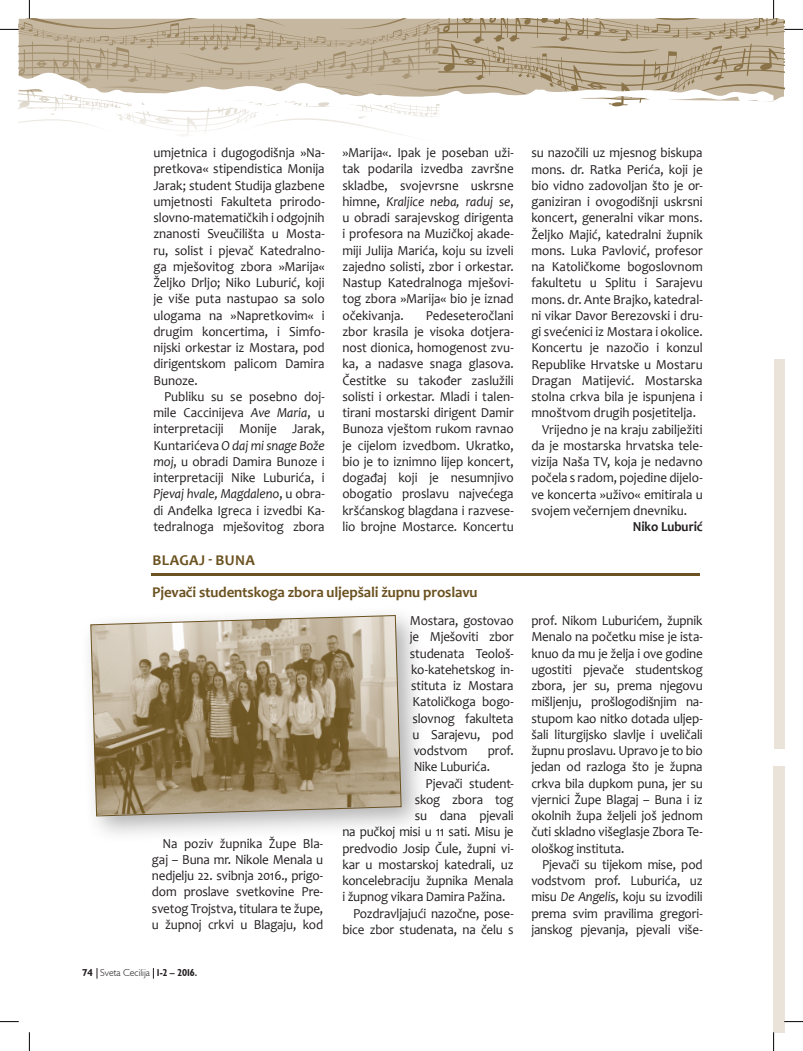
<style>
.page{position:relative;width:803px;height:1051px;background:#fff}
.page>*{position:absolute;margin:0;border:0;box-sizing:border-box;transform-origin:0 0}
.t1{font:700 15px/32.5px "Candara";letter-spacing:-.01em;color:#6b5220}
.t2{font:13.75px/16.2px "Candara";letter-spacing:-.005em;color:#231f20;text-align:justify;scale:.95 1}
.t3{font:700 13.75px "Candara";letter-spacing:-.005em;color:#231f20;scale:.95 1}
.t4{font:300 10px "Humanist 521 BT";color:#231f20}
.s1{font-style:italic}
.s2{font-weight:700}
.s3{font-weight:700;font-stretch:condensed}
</style>
<div class="page">
<div style="left:773px;top:359px;width:11px;height:389px;background:#eae3d9"></div>
<div style="left:773px;top:766px;width:11px;height:266px;background:#eae3d9"></div>
<hr style="left:152px;top:573px;width:548px;height:2px;background:#6b5220">
<div style="left:80px;top:604px;width:349px;height:240px;background:#231f20;opacity:.35"></div>
<svg style="left:90px;top:615px;width:312px;height:202px;background:#aa9a7d"></svg>
<svg style="left:19px;top:120px;width:382px;height:15px"></svg>
<svg style="left:0;top:1021px;width:19px;height:1px"></svg>
<svg style="left:784px;top:1021px;width:19px;height:1px"></svg>
<svg style="left:29px;top:1032px;width:1px;height:19px"></svg>
<svg style="left:0;top:0;width:803px;height:120px"></svg>
<svg style="left:773px;top:1032px;width:1px;height:19px"></svg>
<p class="t2" style="left:153px;top:144px;width:182px">umjetnica i dugogodišnja »Na&shy;pretkova« stipendistica Monija Jarak; student Studija glazbene umjetnosti Fakulteta prirodo&shy;slovno-matematičkih i odgojnih znanosti Sveučilišta u Mosta&shy;ru, solist i pjevač Katedralno&shy;ga mješovitog zbora »Marija« Željko Drljo; Niko Luburić, koji je više puta nastupao sa solo ulogama na »Napretkovim« i drugim koncertima, i Simfo&shy;nijski orkestar iz Mostara, pod dirigentskom palicom Damira Bunoze.</p>
<p class="t2" style="left:153px;top:388px;width:182px;text-indent:11px">Publiku su se posebno doj&shy;mile Caccinijeva <span class="s1">Ave Maria</span>, u interpretaciji Monije Jarak, Kuntarićeva <span class="s1">O daj mi snage Bože moj</span>, u obradi Damira Bunoze i interpretaciji Nike Luburića, i <span class="s1">Pjevaj hvale, Magdaleno</span>, u obra&shy;di Anđelka Igreca i izvedbi Ka&shy;tedralnoga mješovitog zbora</p>
<p class="t2" style="left:342px;top:144px;width:182px">»Marija«. Ipak je poseban uži&shy;tak podarila izvedba završne skladbe, svojevrsne uskrsne himne, <span class="s1">Kraljice neba, raduj se</span>, u obradi sarajevskog dirigenta i profesora na Muzičkoj akade&shy;miji Julija Marića, koju su izveli zajedno solisti, zbor i orkestar.<br>Nastup Katedralnoga mješovi&shy;tog zbora »Marija« bio je iznad očekivanja.</p>
<p class="t2" style="left:342px;top:307px;width:182px;text-indent:83px">Pedeseteročlani zbor krasila je visoka dotjera&shy;nost dionica, homogenost zvu&shy;ka, a nadasve snaga glasova.<br>Čestitke su također zaslužili solisti i orkestar. Mladi i talen&shy;tirani mostarski dirigent Damir Bunoza vještom rukom ravnao je cijelom izvedbom. Ukratko, bio je to iznimno lijep koncert, događaj koji je nesumnjivo obogatio proslavu najvećega kršćanskog blagdana i razvese&shy;lio brojne Mostarce. Koncertu</p>
<p class="t1" style="left:153px;top:544px;width:10px">blagaj</p>
<p class="t1" style="left:152px;top:544px;width:327px;text-indent:56px">- buna<br>Pjevači studentskoga zbora uljepšali župnu proslavu</p>
<p class="t2" style="left:152px;top:835px;width:182px;text-indent:11px">Na poziv župnika Župe Bla&shy;gaj – Buna mr. Nikole Menala u nedjelju 22. svibnja 2016., prigo&shy;dom proslave svetkovine Pre&shy;svetog Trojstva, titulara te župe, u župnoj crkvi u Blagaju, kod</p>
<p class="t4" style="left:82px;top:966px;width:117px"><span class="s2">74</span> Sveta Cecilija <span class="s3">1-2 – 2016.</span></p>
<p class="t2" style="left:410px;top:612px;width:111px">Mostara, gostovao je Mješoviti zbor studenata Teološ&shy;ko-katehetskog in&shy;stituta iz Mostara Katoličkoga bogo&shy;slovnog fakulteta u Sarajevu, pod vodstvom</p>
<p class="t2" style="left:414px;top:742px;width:107px;text-indent:74px">prof.<br>Nike Luburića.</p>
<p class="t2" style="left:425px;top:775px;width:94px">Pjevači student-</p>
<p class="t2" style="left:415px;top:791px;width:105px">skog zbora tog</p>
<p class="t2" style="left:415px;top:807px;width:105px">su dana pjevali</p>
<p class="t2" style="left:342px;top:824px;width:182px">na pučkoj misi u 11 sati. Misu je</p>
<p class="t2" style="left:342px;top:840px;width:182px">predvodio Josip Čule, župni vi-</p>
<p class="t2" style="left:342px;top:856px;width:182px">kar u mostarskoj katedrali, uz</p>
<p class="t2" style="left:342px;top:872px;width:182px">koncelebraciju župnika Menala</p>
<p class="t2" style="left:342px;top:889px;width:173px">i župnog vikara Damira Pažina.</p>
<p class="t2" style="left:353px;top:905px;width:171px">Pozdravljajući nazočne, pose-</p>
<p class="t2" style="left:342px;top:921px;width:182px">bice zbor studenata, na čelu s</p>
<p class="t2" style="left:531px;top:145px;width:182px">su nazočili uz mjesnog biskupa</p>
<p class="t2" style="left:531px;top:161px;width:182px">mons. dr. Ratka Perića, koji je</p>
<p class="t2" style="left:531px;top:177px;width:182px">bio vidno zadovoljan što je or-</p>
<p class="t2" style="left:531px;top:193px;width:182px">ganiziran i ovogodišnji uskrsni</p>
<p class="t2" style="left:531px;top:210px;width:182px">koncert, generalni vikar mons.</p>
<p class="t2" style="left:531px;top:226px;width:182px">Željko Majić, katedralni župnik</p>
<p class="t2" style="left:531px;top:242px;width:182px">mons. Luka Pavlović, profesor</p>
<p class="t2" style="left:531px;top:258px;width:182px">na Katoličkome bogoslovnom</p>
<p class="t2" style="left:531px;top:275px;width:182px">fakultetu u Splitu i Sarajevu</p>
<p class="t2" style="left:531px;top:291px;width:182px">mons. dr. Ante Brajko, katedral-</p>
<p class="t2" style="left:531px;top:307px;width:182px">ni vikar Davor Berezovski i dru-</p>
<p class="t2" style="left:531px;top:323px;width:182px">gi svećenici iz Mostara i okolice.</p>
<p class="t2" style="left:531px;top:340px;width:182px">Koncertu je nazočio i konzul</p>
<p class="t2" style="left:531px;top:356px;width:182px">Republike Hrvatske u Mostaru</p>
<p class="t2" style="left:531px;top:372px;width:182px">Dragan Matijević. Mostarska</p>
<p class="t2" style="left:531px;top:388px;width:182px">stolna crkva bila je ispunjena i</p>
<p class="t2" style="left:531px;top:405px;width:175px">mnoštvom drugih posjetitelja.</p>
<p class="t2" style="left:542px;top:421px;width:171px">Vrijedno je na kraju zabilježiti</p>
<p class="t2" style="left:531px;top:437px;width:182px">da je mostarska hrvatska tele-</p>
<p class="t2" style="left:531px;top:453px;width:182px">vizija Naša TV, koja je nedavno</p>
<p class="t2" style="left:531px;top:470px;width:182px">počela s radom, pojedine dijelo-</p>
<p class="t2" style="left:531px;top:486px;width:182px">ve koncerta »uživo« emitirala u</p>
<p class="t2" style="left:531px;top:502px;width:165px">svojem večernjem dnevniku.</p>
<p class="t3" style="left:633px;top:518px;width:75px">Niko Luburić</p>
<p class="t2" style="left:531px;top:612px;width:182px">prof. Nikom Luburićem, župnik Menalo na početku mise je ista&shy;knuo da mu je želja i ove godine ugostiti pjevače studentskog zbora, jer su, prema njegovu mišljenju, prošlogodišnjim na&shy;stupom kao nitko dotada uljep&shy;šali liturgijsko slavlje i uveličali župnu proslavu. Upravo je to bio jedan od razloga što je župna crkva bila dupkom puna, jer su vjernici Župe Blagaj – Buna i iz okolnih župa željeli još jednom čuti skladno višeglasje Zbora Te&shy;ološkog instituta.</p>
<p class="t2" style="left:531px;top:856px;width:182px;text-indent:11px">Pjevači su tijekom mise, pod vodstvom prof. Luburića, uz misu <span class="s1">De Angelis</span>, koju su izvodili prema svim pravilima gregori&shy;janskog pjevanja, pjevali više-</p>
</div>
